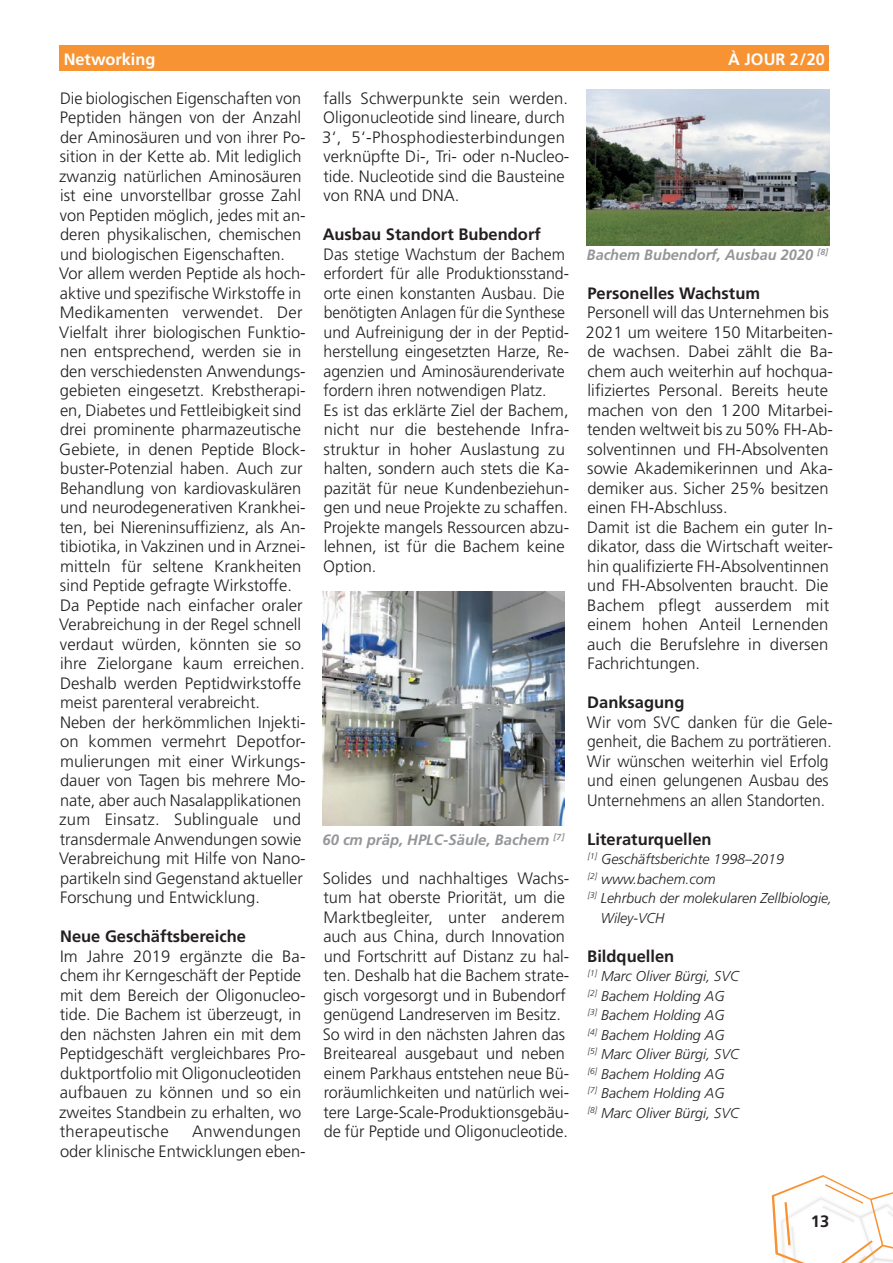
<style>
.page{position:relative;width:893px;height:1263px;background:#fff}
.page>*{position:absolute;margin:0;border:0;box-sizing:border-box;transform-origin:0 0}
.Grundschrift_Normal{font:300 16.5px/19.5px "Frutiger LT Std";color:#231f20}
.Grundschrift_Normal-2{font:300 16.5px/19.5px "Frutiger LT Std";color:#231f20;scale:.96 1}
.Grundschrift_Normal-3{font:300 16.5px/19.5px "Frutiger LT Std";color:#231f20;scale:.95 1}
.Grundschrift_Fett{font:700 16.5px "Frutiger LT Com";color:#231f20}
.t1{font:700 16.5px "Frutiger LT Std";color:#fff}
.t2{font:700 16.5px "Frutiger LT Std";color:#231f20}
.Bildlegende{font:italic 700 15px "Frutiger LT Std";color:#939598}
.Quellenangabe{font:italic 300 14.25px/19.5px "Frutiger LT Std";color:#231f20}
</style>
<div class="page">
<svg style="left:772px;top:1175px;width:121px;height:88px"></svg>
<div style="left:60px;top:45px;width:769px;height:26px;background:#f79332"></div>
<img style="left:322px;top:591px;width:243px;height:234px">
<img style="left:587px;top:89px;width:242px;height:156px">
<p class="t1" style="left:64px;top:49px;width:93px">Networking</p>
<p class="t1" style="left:728px;top:49px;width:98px">À JOUR 2/20</p>
<p class="Grundschrift_Normal" style="left:59px;top:88px;width:248px">Die biologischen Eigenschaften von Peptiden hängen von der Anzahl der Aminosäuren und von ihrer Po&shy;sition in der Kette ab. Mit lediglich zwanzig natürlichen Aminosäuren ist eine unvorstellbar grosse Zahl von Peptiden möglich, jedes mit an&shy;deren physikalischen, chemischen und biologischen Eigenschaften.</p>
<p class="Grundschrift_Normal" style="left:59px;top:264px;width:248px">Vor allem werden Peptide als hoch&shy;aktive und spezifische Wirkstoffe in Medikamenten verwendet. Der Vielfalt ihrer biologischen Funktio&shy;nen entsprechend, werden sie in den verschiedensten Anwendungs&shy;gebieten eingesetzt. Krebstherapi&shy;en, Diabetes und Fettleibigkeit sind drei prominente pharmazeutische Gebiete, in denen Peptide Block&shy;buster-Potenzial haben. Auch zur Behandlung von kardiovaskulären und neurodegenerativen Krankhei&shy;ten, bei Niereninsuffizienz, als An&shy;tibiotika, in Vakzinen und in Arznei&shy;mitteln für seltene Krankheiten sind Peptide gefragte Wirkstoffe.</p>
<p class="Grundschrift_Normal" style="left:59px;top:595px;width:247px">Da Peptide nach einfacher oraler Verabreichung in der Regel schnell verdaut würden, könnten sie so ihre Zielorgane kaum erreichen.<br>Deshalb werden Peptidwirkstoffe meist parenteral verabreicht.</p>
<p class="Grundschrift_Normal" style="left:59px;top:712px;width:248px">Neben der herkömmlichen Injekti&shy;on kommen vermehrt Depotfor&shy;mulierungen mit einer Wirkungs&shy;dauer von Tagen bis mehrere Mo&shy;nate, aber auch Nasalapplikationen zum Einsatz. Sublinguale und transdermale Anwendungen sowie<br>Verabreichung mit Hilfe von Nano&shy;partikeln sind Gegenstand aktueller<br>Forschung und Entwicklung.</p>
<p class="Grundschrift_Fett" style="left:60px;top:927px;width:187px">Neue Geschäftsbereiche</p>
<p class="Grundschrift_Normal" style="left:59px;top:946px;width:248px">Im Jahre 2019 ergänzte die Ba&shy;chem ihr Kerngeschäft der Peptide mit dem Bereich der Oligonucleo&shy;tide. Die Bachem ist überzeugt, in den nächsten Jahren ein mit dem<br>Peptidgeschäft vergleichbares Pro&shy;duktportfolio mit Oligonucleotiden aufbauen zu können und so ein zweites Standbein zu erhalten, wo therapeutische</p>
<p class="Grundschrift_Normal" style="left:322px;top:88px;width:249px">falls Schwerpunkte sein werden.<br>Oligonucleotide sind lineare, durch<br>3‘, 5‘-Phosphodiesterbindungen verknüpfte Di-, Tri- oder n-Nucleo&shy;tide. Nucleotide sind die Bausteine von RNA und DNA.</p>
<p class="Grundschrift_Fett" style="left:323px;top:225px;width:220px">Ausbau Standort Bubendorf</p>
<p class="Grundschrift_Normal-2" style="left:323px;top:244px;width:258px">Das stetige Wachstum der Bachem erfordert für alle Produktionsstand&shy;orte einen konstanten Ausbau. Die benötigten Anlagen für die Synthese und Aufreinigung der in der Peptid&shy;herstellung eingesetzten Harze, Re&shy;agenzien und Aminosäurenderivate fordern ihren notwendigen Platz.</p>
<p class="Grundschrift_Normal" style="left:323px;top:400px;width:248px">Es ist das erklärte Ziel der Bachem, nicht nur die bestehende Infra&shy;struktur in hoher Auslastung zu halten, sondern auch stets die Ka&shy;pazität für neue Kundenbeziehun&shy;gen und neue Projekte zu schaffen.<br>Projekte mangels Ressourcen abzu&shy;lehnen, ist für die Bachem keine<br>Option.</p>
<p class="Bildlegende" style="left:587px;top:246px;width:243px">Bachem Bubendorf, Ausbau 2020 <sup>[8]</sup></p>
<p class="Grundschrift_Fett" style="left:587px;top:283px;width:174px">Personelles Wachstum</p>
<p class="Grundschrift_Normal" style="left:586px;top:303px;width:249px">Personell will das Unternehmen bis<br>2021 um weitere 150 Mitarbeiten&shy;de wachsen. Dabei zählt die Ba&shy;chem auch weiterhin auf hochqua&shy;lifiziertes Personal. Bereits heute machen von den 1200 Mitarbei&shy;tenden weltweit bis zu 50% FH-Ab&shy;solventinnen und FH-Absolventen sowie Akademikerinnen und Aka&shy;demiker aus. Sicher 25% besitzen einen FH-Abschluss.</p>
<p class="Grundschrift_Normal" style="left:587px;top:517px;width:247px">Damit ist die Bachem ein guter In&shy;dikator, dass die Wirtschaft weiter&shy;hin qualifizierte FH-Absolventinnen und FH-Absolventen braucht. Die<br>Bachem pflegt ausserdem mit einem hohen Anteil Lernenden auch die Berufslehre in diversen<br>Fachrichtungen.</p>
<p class="Grundschrift_Fett" style="left:587px;top:693px;width:99px">Danksagung</p>
<p class="Grundschrift_Normal-3" style="left:587px;top:712px;width:260px">Wir vom SVC danken für die Gele&shy;genheit, die Bachem zu porträtieren.<br>Wir wünschen weiterhin viel Erfolg und einen gelungenen Ausbau des Unternehmens an allen Standorten.</p>
<p class="Grundschrift_Fett" style="left:587px;top:829px;width:126px">Literaturquellen</p>
<p class="Quellenangabe" style="left:588px;top:850px;width:198px"><sup>[1]</sup> Geschäftsberichte 1998–2019</p>
<p class="Quellenangabe" style="left:588px;top:869px;width:129px"><sup>[2]</sup> www.bachem.com</p>
<p class="Quellenangabe" style="left:601px;top:889px;width:233px;text-indent:-13px"><sup>[3]</sup> Lehrbuch der molekularen Zellbiologie,<br>Wiley-VCH</p>
<p class="Grundschrift_Fett" style="left:587px;top:946px;width:89px">Bildquellen</p>
<p class="Quellenangabe" style="left:588px;top:967px;width:152px"><sup>[1]</sup> Marc Oliver Bürgi, SVC</p>
<p class="Quellenangabe" style="left:588px;top:986px;width:138px"><sup>[2]</sup> Bachem Holding AG</p>
<p class="Quellenangabe" style="left:588px;top:1006px;width:138px"><sup>[3]</sup> Bachem Holding AG</p>
<p class="Quellenangabe" style="left:588px;top:1025px;width:138px"><sup>[4]</sup> Bachem Holding AG</p>
<p class="Quellenangabe" style="left:588px;top:1045px;width:152px"><sup>[5]</sup> Marc Oliver Bürgi, SVC</p>
<p class="Quellenangabe" style="left:588px;top:1064px;width:138px"><sup>[6]</sup> Bachem Holding AG</p>
<p class="Quellenangabe" style="left:588px;top:1084px;width:138px"><sup>[7]</sup> Bachem Holding AG</p>
<p class="Quellenangabe" style="left:588px;top:1103px;width:152px"><sup>[8]</sup> Marc Oliver Bürgi, SVC</p>
<p class="Bildlegende" style="left:322px;top:831px;width:244px">60 cm präp, HPLC-Säule, Bachem <sup>[7]</sup></p>
<p class="Grundschrift_Normal" style="left:323px;top:868px;width:248px">Solides und nachhaltiges Wachs&shy;tum hat oberste Priorität, um die Marktbegleiter, unter anderem auch aus China, durch Innovation und Fortschritt auf Distanz zu hal&shy;ten. Deshalb hat die Bachem strate&shy;gisch vorgesorgt und in Bubendorf genügend Landreserven im Besitz.</p>
<p class="Grundschrift_Normal" style="left:323px;top:1024px;width:248px">So wird in den nächsten Jahren das Breiteareal ausgebaut und neben einem Parkhaus entstehen neue Bü&shy;roräumlichkeiten und natürlich wei&shy;tere Large-Scale-Produktionsgebäu&shy;de für Peptide und Oligonucleotide.</p>
<p class="Grundschrift_Normal" style="left:60px;top:1122px;width:247px;text-align:right">Anwendungen<br>oder klinische Entwicklungen eben-</p>
<p class="t2" style="left:811px;top:1212px;width:20px">13</p>
</div>
